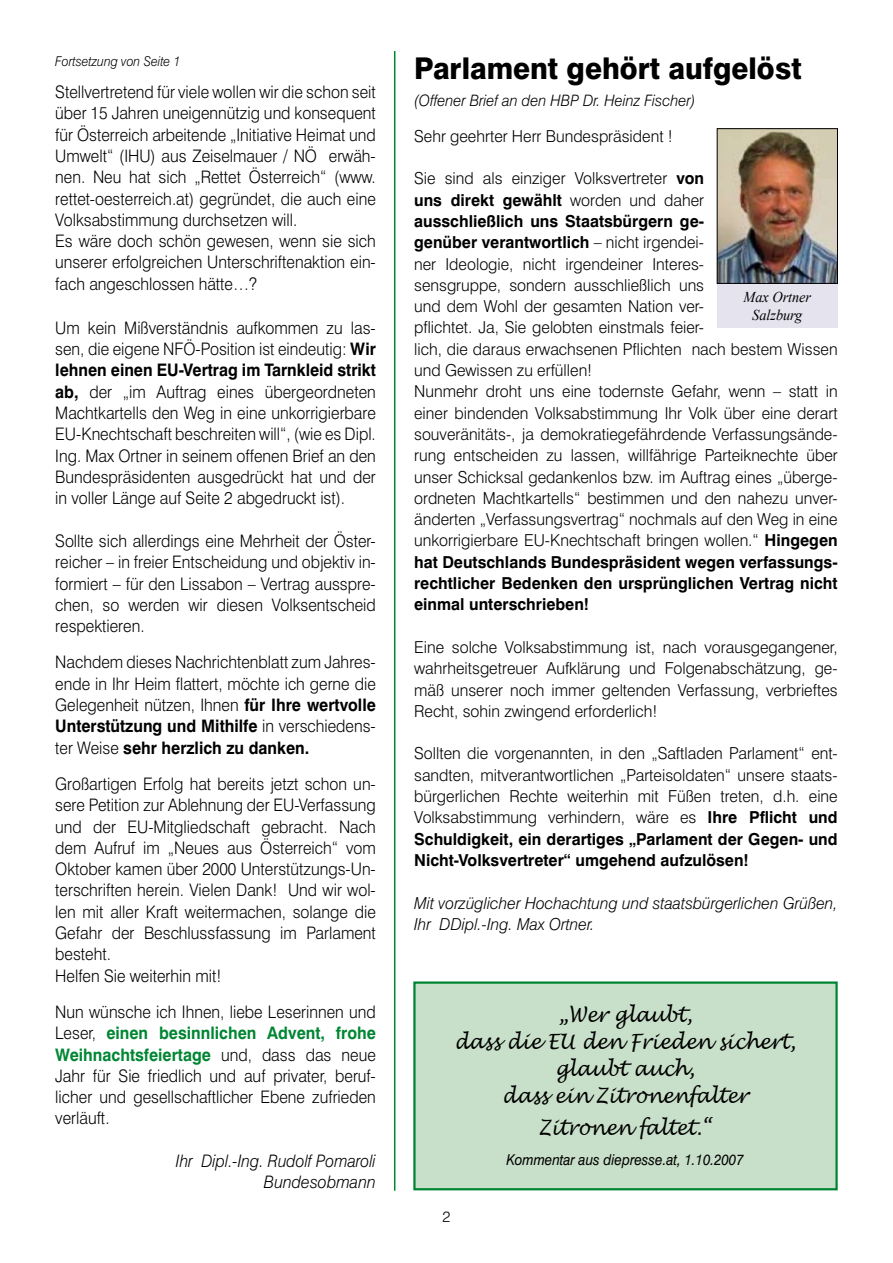
<style>
.page{position:relative;width:893px;height:1263px;background:#fff}
.page>*{position:absolute;margin:0;border:0;box-sizing:border-box;transform-origin:0 0}
.t1{font:800 30px "Swiss 721 BT";color:#000;scale:.95 1}
.t2{font:italic 21px/27px "Lucida Handwriting";color:#000;text-align:center;scale:.9 1}
.t3{font:300 17.25px/21.3px "Swiss 721 BT";color:#000;text-align:justify;scale:.93 1}
.t4{font:italic 300 17.25px/21.3px "Swiss 721 BT";color:#000;text-align:right;scale:.93 1}
.t5{font:300 16.5px/21.3px "Swiss 721 BT";color:#000;text-align:justify}
.t6{font:italic 300 16.5px/21.3px "Swiss 721 BT";color:#000}
.t7{font:italic 300 15.75px "Swiss 721 BT";color:#000;scale:.95 1}
.t8{font:italic 15px "Swiss 721 BT";color:#000;scale:.9 1}
.t9{font:italic 15px/18px "Times New Roman";color:#000;text-align:center;scale:.95 1}
.t10{font:300 15px "Swiss 721 BT";color:#000}
.t11{font:italic 300 13.5px "Swiss 721 BT";color:#000;scale:.93 1}
.s1{font-weight:700}
.s2{font-weight:700;color:#008633}
</style>
<div class="page">
<hr style="left:394px;top:51px;width:1px;height:1140px;background:#008633">
<div style="left:414px;top:982px;width:423px;height:207px;background:#c8e0c9"></div>
<div style="left:413px;top:981px;width:425px;height:209px;border:2px solid #008633"></div>
<div style="left:717px;top:278px;width:121px;height:50px;background:#e4e3ee"></div>
<img style="left:719px;top:130px;width:117px;height:152px">
<div style="left:717px;top:128px;width:121px;height:156px;border:1px solid #000"></div>
<p class="t11" style="left:55px;top:53px;width:136px">Fortsetzung von Seite 1</p>
<p class="t3" style="left:55px;top:81px;width:346px;text-align:left">Stellvertretend für viele wollen wir die schon seit über 15 Jahren uneigennützig und konsequent für Österreich arbeitende „Initiative Heimat und Umwelt“ (IHU) aus Zeiselmauer / NÖ erwäh&shy;nen. Neu hat sich „Rettet Österreich“ (www. rettet-oesterreich.at) gegründet, die auch eine Volksabstimmung durchsetzen will.<br>Es wäre doch schön gewesen, wenn sie sich unserer erfolgreichen Unterschriftenaktion ein&shy;fach angeschlossen hätte…?</p>
<p class="t3" style="left:55px;top:317px;width:346px">Um kein Mißverständnis aufkommen zu las&shy;sen, die eigene NFÖ-Position ist eindeutig: <span class="s1">Wir lehnen einen EU-Vertrag im Tarnkleid strikt ab,</span> der „im Auftrag eines übergeordneten Machtkartells den Weg in eine unkorrigierbare EU-Knechtschaft beschreiten will“, (wie es Dipl.<br>Ing. Max Ortner in seinem offenen Brief an den Bundespräsidenten ausgedrückt hat und der in voller Länge auf Seite 2 abgedruckt ist).</p>
<p class="t3" style="left:55px;top:530px;width:346px">Sollte sich allerdings eine Mehrheit der Öster&shy;reicher – in freier Entscheidung und objektiv in&shy;formiert – für den Lissabon – Vertrag ausspre&shy;chen, so werden wir diesen Volksentscheid respektieren.</p>
<p class="t3" style="left:55px;top:651px;width:346px">Nachdem dieses Nachrichtenblatt zum Jahres&shy;ende in Ihr Heim flattert, möchte ich gerne die Gelegenheit nützen, Ihnen <span class="s1">für Ihre wertvolle Unterstützung und Mithilfe</span> in verschiedens&shy;ter Weise <span class="s1">sehr herzlich zu danken.</span></p>
<p class="t3" style="left:55px;top:773px;width:346px;text-align:left">Großartigen Erfolg hat bereits jetzt schon un&shy;sere Petition zur Ablehnung der EU-Verfassung und der EU-Mitgliedschaft gebracht. Nach dem Aufruf im „Neues aus Österreich“ vom Oktober kamen über 2000 Unterstützungs-Un&shy;terschriften herein. Vielen Dank! Und wir wol&shy;len mit aller Kraft weitermachen, solange die Gefahr der Beschlussfassung im Parlament besteht.<br>Helfen Sie weiterhin mit!</p>
<p class="t3" style="left:55px;top:1001px;width:346px">Nun wünsche ich Ihnen, liebe Leserinnen und Leser, <span class="s2">einen besinnlichen Advent, frohe Weihnachtsfeiertage</span> und, dass das neue Jahr für Sie friedlich und auf privater, beruf&shy;licher und gesellschaftlicher Ebene zufrieden verläuft.</p>
<p class="t4" style="left:176px;top:1150px;width:217px">Ihr Dipl.-Ing. Rudolf Pomaroli<br>Bundesobmann</p>
<h1 class="t1" style="left:414px;top:50px;width:409px">Parlament gehört aufgelöst</h1>
<p class="t7" style="left:414px;top:91px;width:298px">(Offener Brief an den HBP Dr. Heinz Fischer)</p>
<p class="t5" style="left:414px;top:125px;width:260px">Sehr geehrter Herr Bundespräsident !</p>
<p class="t5" style="left:414px;top:168px;width:425px;text-align:left">Sie sind als einziger Volksvertreter <span class="s1">von<br>uns direkt gewählt</span> worden und daher<br><span class="s1">ausschließlich uns Staatsbürgern ge-<br>genüber verantwortlich</span> – nicht irgendei-<br>ner Ideologie, nicht irgendeiner Interes-<br>sensgruppe, sondern ausschließlich uns<br>und dem Wohl der gesamten Nation ver-<br>pflichtet. Ja, Sie gelobten einstmals feier-<br>lich, die daraus erwachsenen Pflichten nach bestem Wissen und Gewissen zu erfüllen!<br>Nunmehr droht uns eine todernste Gefahr, wenn – statt in einer bindenden Volksabstimmung Ihr Volk über eine derart souveränitäts-, ja demokratiegefährdende Verfassungsände&shy;rung entscheiden zu lassen, willfährige Parteiknechte über unser Schicksal gedankenlos bzw. im Auftrag eines „überge&shy;ordneten Machtkartells“ bestimmen und den nahezu unver&shy;änderten „Verfassungsvertrag“ nochmals auf den Weg in eine unkorrigierbare EU-Knechtschaft bringen wollen.“ <span class="s1">Hingegen hat Deutschlands Bundespräsident wegen verfassungs&shy;rechtlicher Bedenken den ursprünglichen Vertrag nicht einmal unterschrieben!</span></p>
<p class="t5" style="left:414px;top:636px;width:425px">Eine solche Volksabstimmung ist, nach vorausgegangener, wahrheitsgetreuer Aufklärung und Folgenabschätzung, ge&shy;mäß unserer noch immer geltenden Verfassung, verbrieftes Recht, sohin zwingend erforderlich!</p>
<p class="t5" style="left:414px;top:743px;width:425px">Sollten die vorgenannten, in den „Saftladen Parlament“ ent&shy;sandten, mitverantwortlichen „Parteisoldaten“ unsere staats&shy;bürgerlichen Rechte weiterhin mit Füßen treten, d.h. eine Volksabstimmung verhindern, wäre es <span class="s1">Ihre Pflicht und Schuldigkeit, ein derartiges „Parlament der Gegen- und Nicht-Volksvertreter“ umgehend aufzulösen!</span></p>
<p class="t6" style="left:414px;top:892px;width:425px">Mit vorzüglicher Hochachtung und staatsbürgerlichen Grüßen,<br>Ihr DDipl.-Ing. Max Ortner.</p>
<p class="t9" style="left:743px;top:287px;width:73px">Max Ortner<br>Salzburg</p>
<p class="t2" style="left:454px;top:1002px;width:381px">„Wer glaubt,<br>dass die EU den Frieden sichert, glaubt auch,<br>dass ein Zitronenfalter</p>
<p class="t2" style="left:539px;top:1115px;width:193px">Zitronen faltet.“</p>
<p class="t8" style="left:506px;top:1150px;width:265px">Kommentar aus diepresse.at, 1.10.2007</p>
<p class="t10" style="left:442px;top:1208px;width:9px">2</p>
</div>
